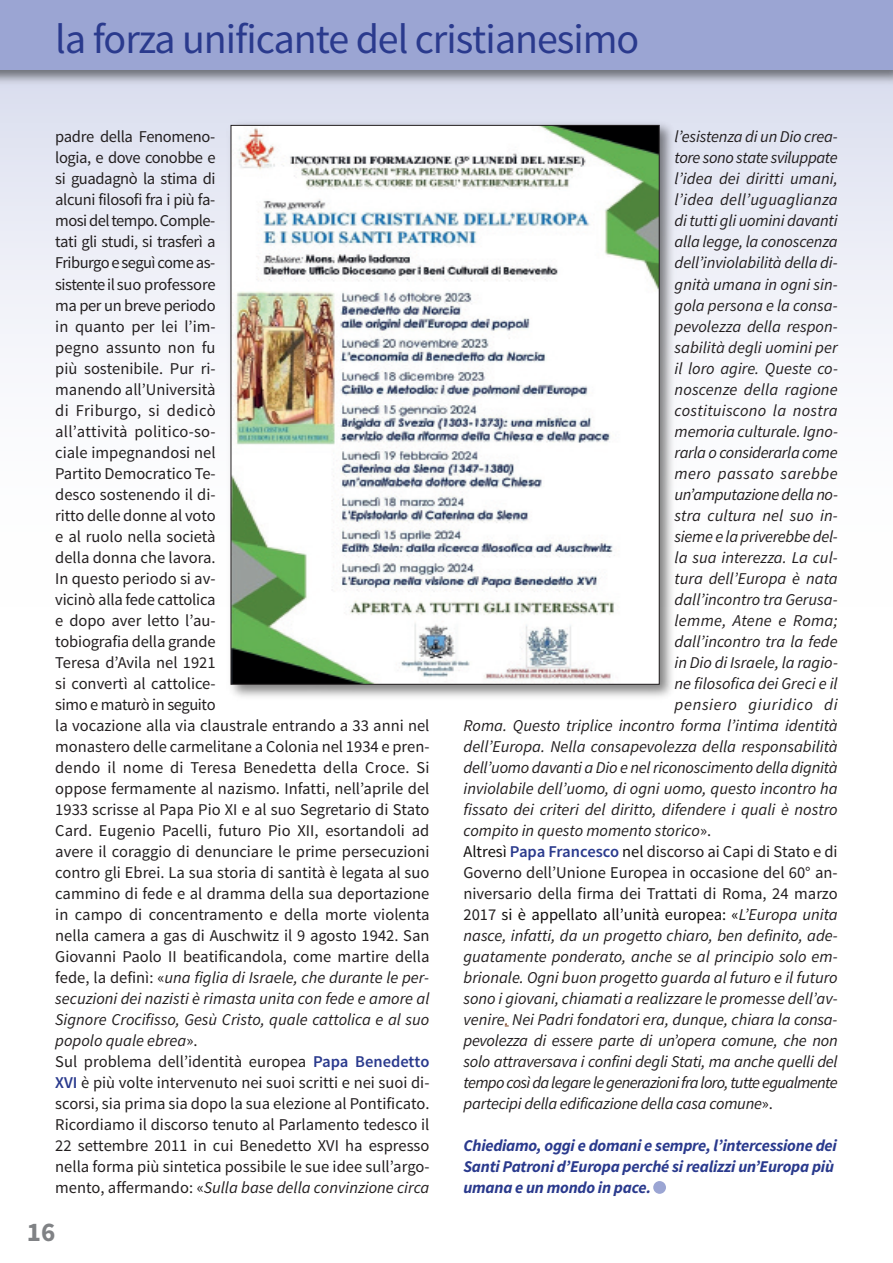
<style>
.page{position:relative;width:893px;height:1263px;background:#fff}
.page>*{position:absolute;margin:0;border:0;box-sizing:border-box;transform-origin:0 0}
.t1{font:42px "Source Sans Pro";letter-spacing:-.025em;color:#2a3a8d}
.t2{font:700 27px "Source Sans Pro";color:#808285}
.t3{font:16.5px/21px "Source Sans Pro";color:#231f20}
.t4{font:italic 16.5px "Source Sans Pro";color:#231f20}
.t5{font:italic 700 16.5px/21px "Source Sans Pro";letter-spacing:-.015em;color:#2a3a8d}
.t6{font:italic 16.5px "Source Sans Pro";letter-spacing:-.02em;color:#231f20}
.t7{font:italic 16.5px "Source Sans Pro";letter-spacing:-.04em;color:#231f20}
.t8{font:16.5px "Source Sans Pro";color:#110e0d}
.t9{font:italic 16.5px "Source Sans Pro";letter-spacing:-.025em;color:#231f20}
.t10{font:italic 16.5px "Source Sans Pro";letter-spacing:.04em;color:#231f20}
.t11{font:italic 16.5px "Source Sans Pro";letter-spacing:.025em;color:#231f20}
.s1{font-style:italic}
.s2{font-weight:600;color:#2a3a8d}
.s3{font-style:normal}
.s4{color:#110e0d}
.s5{color:#231f20}
.s6{font-style:italic;color:#231f20}
.s7{color:#7d3c1b}
</style>
<div class="page">
<svg style="left:0;top:90px;width:893px;height:256px"></svg>
<div style="left:653px;top:1181px;width:13px;height:13px;background:#9ba5d3;border-radius:50%"></div>
<img style="left:224px;top:118px;width:455px;height:579px">
<img style="left:233px;top:127px;width:425px;height:556px">
<div style="left:0;top:0;width:893px;height:70px;background:#9ba5d3"></div>
<h1 class="t1" style="left:55px;top:13px;width:585px">la forza unificante del cristianesimo</h1>
<p class="t3" style="left:55px;top:127px;width:376px">padre della Fenomeno-<br>logia, e dove conobbe e<br>si guadagnò la stima di<br>alcuni filosofi fra i più fa-<br>mosideltempo.Comple-<br>tati gli studi, si trasferì a<br>Friburgoeseguìcomeas-<br>sistenteil suo professore<br>ma per un breve periodo<br>in quanto per lei l’im-<br>pegno assunto non fu<br>più sostenibile. pur ri-<br>manendo all’Università<br>di Friburgo, si dedicò<br>all’attività politico-so-<br>ciale impegnandosi nel<br>partito Democratico Te-<br>desco sostenendo il di-<br>ritto delle donne al voto<br>e al ruolo nella società<br>della donna che lavora.<br>in questo periodo si av-<br>vicinò alla fede cattolica<br>e dopo aver letto l’au-<br>tobiografia della grande<br>Teresa d’avila nel 1921<br>si convertì al cattolice-<br>simo e maturò in seguito<br>la vocazione alla via claustrale entrando a 33 anni nel monastero delle carmelitane a Colonia nel 1934 e pren&shy;dendo il nome di Teresa Benedetta della Croce. Si oppose fermamente al nazismo. infatti, nell’aprile del 1933 scrisse al papa pio Xi e al suo Segretario di Stato Card. Eugenio pacelli, futuro pio Xii, esortandoli ad avere il coraggio di denunciare le prime persecuzioni contro gli Ebrei. la sua storia di santità è legata al suo cammino di fede e al dramma della sua deportazione in campo di concentramento e della morte violenta nella camera a gas di auschwitz il 9 agosto 1942. San Giovanni paolo ii beatificandola, come martire della fede, la definì: «<span class="s1">una figlia di Israele, che durante le per&shy;secuzioni dei nazisti è rimasta unita con fede e amore al Signore Crocifisso, Gesù Cristo, quale cattolica e al suo popolo quale ebrea</span>».<br>Sul problema dell’identità europea <span class="s2">Papa Benedetto XVI</span> è più volte intervenuto nei suoi scritti e nei suoi di&shy;scorsi, sia prima sia dopo la sua elezione al pontificato. ricordiamo il discorso tenuto al parlamento tedesco il 22 settembre 2011 in cui Benedetto XVi ha espresso nella forma più sintetica possibile le sue idee sull’argo&shy;mento, affermando: «<span class="s1">Sulla base della convinzione circa</span></p>
<p class="t4" style="left:675px;top:127px;width:165px">l’esistenza di un Dio crea-</p>
<p class="t9" style="left:675px;top:148px;width:165px">tore sono state sviluppate</p>
<p class="t4" style="left:675px;top:169px;width:165px">l’idea dei diritti umani,</p>
<p class="t4" style="left:675px;top:190px;width:165px">l’idea dell’uguaglianza</p>
<p class="t4" style="left:675px;top:211px;width:165px">di tutti gli uomini davanti</p>
<p class="t4" style="left:675px;top:232px;width:165px">alla legge, la conoscenza</p>
<p class="t4" style="left:675px;top:253px;width:165px">dell’inviolabilità della di-</p>
<p class="t4" style="left:675px;top:274px;width:165px">gnità umana in ogni sin-</p>
<p class="t4" style="left:675px;top:295px;width:165px">gola persona e la consa-</p>
<p class="t4" style="left:675px;top:316px;width:165px">pevolezza della respon-</p>
<p class="t4" style="left:675px;top:337px;width:165px">sabilità degli uomini per</p>
<p class="t4" style="left:675px;top:358px;width:165px">il loro agire. Queste co-</p>
<p class="t4" style="left:675px;top:379px;width:165px">noscenze della ragione</p>
<p class="t4" style="left:675px;top:400px;width:165px">costituiscono la nostra</p>
<p class="t4" style="left:675px;top:421px;width:165px">memoria culturale. Igno-</p>
<p class="t6" style="left:675px;top:442px;width:165px">rarla o considerarla come</p>
<p class="t11" style="left:675px;top:463px;width:165px">mero passato sarebbe</p>
<p class="t6" style="left:675px;top:484px;width:165px">un’amputazione della no-</p>
<p class="t4" style="left:675px;top:505px;width:165px">stra cultura nel suo in-</p>
<p class="t6" style="left:675px;top:526px;width:165px">sieme e la priverebbe del-</p>
<p class="t4" style="left:675px;top:547px;width:165px">la sua interezza. La cul-</p>
<p class="t4" style="left:675px;top:568px;width:165px">tura dell’Europa è nata</p>
<p class="t4" style="left:675px;top:589px;width:165px">dall’incontro tra Gerusa-</p>
<p class="t4" style="left:675px;top:610px;width:165px">lemme, Atene e Roma;</p>
<p class="t4" style="left:675px;top:631px;width:165px">dall’incontro tra la fede</p>
<p class="t4" style="left:675px;top:652px;width:165px">in Dio di Israele, la ragio-</p>
<p class="t4" style="left:675px;top:673px;width:165px">ne filosofica dei Greci e il</p>
<p class="t10" style="left:675px;top:694px;width:165px">pensiero giuridico di</p>
<p class="t4" style="left:463px;top:715px;width:376px">Roma. Questo triplice incontro forma l’intima identità</p>
<p class="t4" style="left:463px;top:736px;width:376px">dell’Europa. Nella consapevolezza della responsabilità</p>
<p class="t4" style="left:463px;top:757px;width:376px">dell’uomo davanti a Dio e nel riconoscimento della dignità</p>
<p class="t4" style="left:463px;top:778px;width:376px">inviolabile dell’uomo, di ogni uomo, questo incontro ha</p>
<p class="t4" style="left:463px;top:799px;width:376px">fissato dei criteri del diritto, difendere i quali è nostro</p>
<p class="t4" style="left:463px;top:820px;width:249px">compito in questo momento storico<span class="s3">».</span></p>
<p class="t3" style="left:463px;top:841px;width:376px"><span class="s4">altresì</span> <span class="s2">Papa Francesco</span> <span class="s4">nel</span> discorso ai Capi di Stato e di</p>
<p class="t3" style="left:463px;top:862px;width:376px">Governo dell’Unione Europea in occasione del 60° an-</p>
<p class="t3" style="left:463px;top:883px;width:376px">niversario della firma dei Trattati di roma, 24 marzo</p>
<p class="t8" style="left:463px;top:904px;width:376px"><span class="s5">2017</span> si è appellato all’unità europea: «<span class="s6">L’Europa unita</span></p>
<p class="t4" style="left:463px;top:925px;width:376px">nasce, infatti, da un progetto chiaro, ben definito, ade-</p>
<p class="t4" style="left:463px;top:946px;width:376px">guatamente ponderato, anche se al principio solo em-</p>
<p class="t4" style="left:463px;top:967px;width:376px">brionale. Ogni buon progetto guarda al futuro e il futuro</p>
<p class="t4" style="left:463px;top:988px;width:376px">sono i giovani, chiamati a realizzare le promesse dell’av-</p>
<p class="t4" style="left:463px;top:1009px;width:375px">venire<span class="s7">.</span> Nei Padri fondatori era, dunque, chiara la consa-</p>
<p class="t4" style="left:463px;top:1030px;width:376px">pevolezza di essere parte di un’opera comune, che non</p>
<p class="t4" style="left:463px;top:1051px;width:376px">solo attraversava i confini degli Stati, ma anche quelli del</p>
<p class="t7" style="left:463px;top:1072px;width:376px">tempocosìdalegarelegenerazionifraloro,tutteegualmente</p>
<p class="t4" style="left:463px;top:1093px;width:311px">partecipi della edificazione della casa comune<span class="s3">».</span></p>
<p class="t5" style="left:463px;top:1134px;width:375px">Chiediamo, oggi e domani e sempre, l’intercessione dei<br>Santi Patroni d’Europa perché si realizzi un’Europa più umana e un mondo in pace.</p>
<h2 class="t2" style="left:27px;top:1214px;width:30px">16</h2>
</div>
